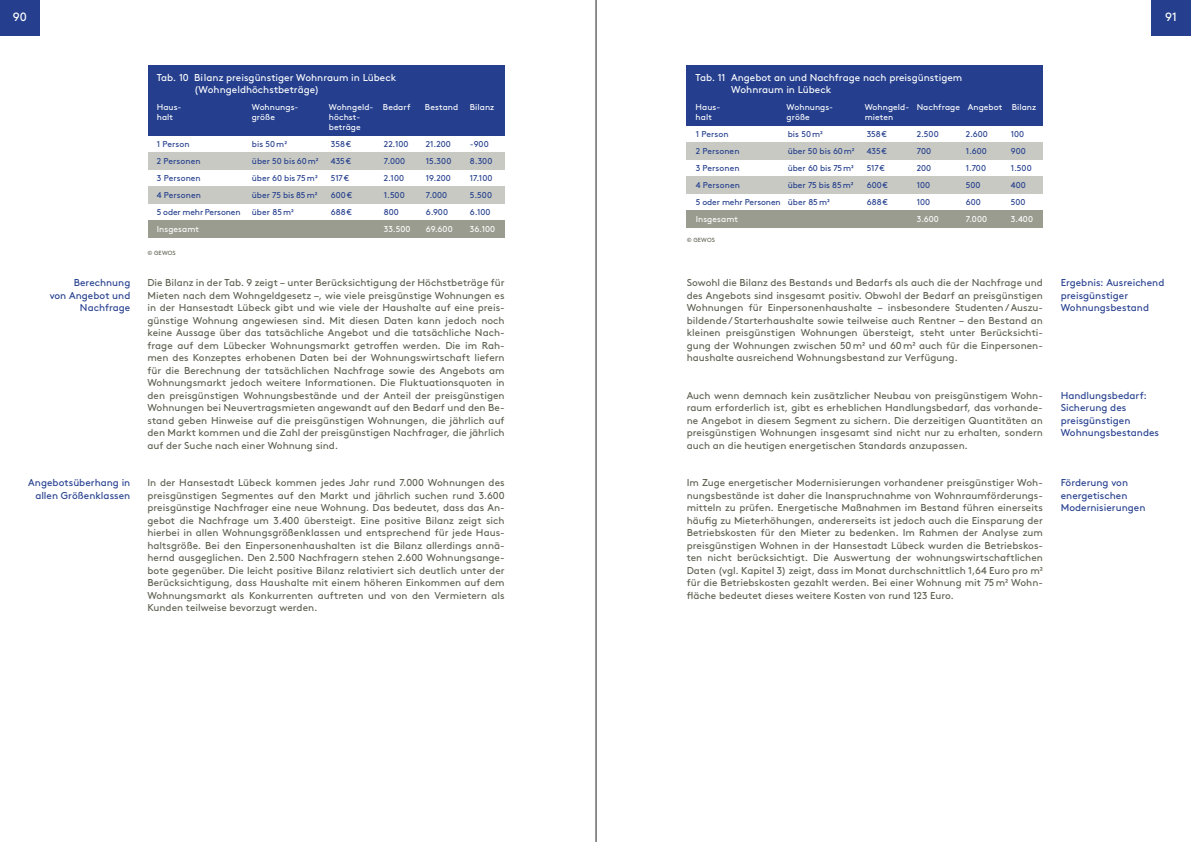
<style>
.page{position:relative;width:1191px;height:842px;background:#fff}
.page>*{position:absolute;margin:0;border:0;box-sizing:border-box;transform-origin:0 0}
.t1{font:12px "Brown Std";color:#fff}
.t2{font:10px/12.5px "Brown Std";color:#5d6050;text-align:justify}
.t3{font:10px/12.5px "Brown Std";color:#253f8e}
.t4{font:10px/12px "Brown Std";color:#fff}
.t5{font:8.5px "Brown Std";letter-spacing:.01em;color:#253f8e}
.t6{font:8.5px/10px "Brown Std";letter-spacing:.01em;color:#fff}
.t7{font:8.5px "Brown Std";letter-spacing:-.01em;color:#253f8e}
.t8{font:6px "Brown Std";letter-spacing:.015em;color:#5d6050}
</style>
<div class="page">
<div style="left:0;top:0;width:40px;height:36px;background:#253f8e"></div>
<div style="left:1151px;top:0;width:40px;height:36px;background:#253f8e"></div>
<hr style="left:596px;top:0;width:1px;height:842px;background:#231f20">
<div style="left:686px;top:143px;width:357px;height:17px;background:#c7c9c2"></div>
<div style="left:686px;top:177px;width:357px;height:17px;background:#c7c9c2"></div>
<div style="left:686px;top:211px;width:357px;height:17px;background:#999c8f"></div>
<div style="left:686px;top:66px;width:357px;height:60px;background:#253f8e"></div>
<div style="left:148px;top:221px;width:356px;height:17px;background:#999c8f"></div>
<div style="left:148px;top:153px;width:356px;height:17px;background:#c7c9c2"></div>
<div style="left:148px;top:187px;width:356px;height:17px;background:#c7c9c2"></div>
<div style="left:148px;top:66px;width:356px;height:70px;background:#253f8e"></div>
<p class="t1" style="left:13px;top:10px;width:15px">90</p>
<p class="t1" style="left:1165px;top:10px;width:13px">91</p>
<p class="t3" style="left:50px;top:276px;width:82px;text-align:right">Berechnung<br>von Angebot und<br>Nachfrage</p>
<p class="t3" style="left:28px;top:476px;width:104px;text-align:right">Angebotsüberhang in allen Größenklassen</p>
<p class="t4" style="left:194px;top:72px;width:203px;text-indent:-37px">Tab. 10 Bilanz preisgünstiger Wohnraum in Lübeck (Wohngeldhöchstbeträge)</p>
<p class="t6" style="left:157px;top:102px;width:26px">Haus-</p>
<p class="t6" style="left:252px;top:102px;width:48px">Wohnungs-</p>
<p class="t6" style="left:329px;top:102px;width:83px">Wohngeld- Bedarf</p>
<p class="t6" style="left:425px;top:102px;width:35px">Bestand</p>
<p class="t6" style="left:470px;top:102px;width:26px">Bilanz</p>
<p class="t6" style="left:157px;top:112px;width:18px">halt</p>
<p class="t6" style="left:252px;top:112px;width:25px">größe</p>
<p class="t6" style="left:329px;top:112px;width:33px">höchst&shy;beträge</p>
<p class="t5" style="left:157px;top:139px;width:34px">1 Person</p>
<p class="t5" style="left:252px;top:139px;width:37px">bis 50m²</p>
<p class="t5" style="left:331px;top:139px;width:22px">358€</p>
<p class="t5" style="left:384px;top:139px;width:26px">22.100</p>
<p class="t5" style="left:426px;top:139px;width:27px">21.200</p>
<p class="t5" style="left:470px;top:139px;width:20px">-900</p>
<p class="t5" style="left:157px;top:156px;width:45px">2 Personen</p>
<p class="t5" style="left:252px;top:156px;width:68px">über 50 bis 60m²</p>
<p class="t5" style="left:331px;top:156px;width:22px">435€</p>
<p class="t5" style="left:384px;top:156px;width:23px">7.000</p>
<p class="t5" style="left:426px;top:156px;width:27px">15.300</p>
<p class="t5" style="left:470px;top:156px;width:24px">8.300</p>
<p class="t5" style="left:157px;top:173px;width:45px">3 Personen</p>
<p class="t5" style="left:252px;top:173px;width:67px">über 60 bis 75m²</p>
<p class="t5" style="left:331px;top:173px;width:20px">517€</p>
<p class="t5" style="left:384px;top:173px;width:22px">2.100</p>
<p class="t5" style="left:426px;top:173px;width:26px">19.200</p>
<p class="t5" style="left:470px;top:173px;width:24px">17.100</p>
<p class="t5" style="left:157px;top:190px;width:46px">4 Personen</p>
<p class="t5" style="left:252px;top:190px;width:67px">über 75 bis 85m²</p>
<p class="t5" style="left:331px;top:190px;width:23px">600€</p>
<p class="t5" style="left:384px;top:190px;width:22px">1.500</p>
<p class="t5" style="left:426px;top:190px;width:23px">7.000</p>
<p class="t5" style="left:470px;top:190px;width:24px">5.500</p>
<p class="t7" style="left:157px;top:207px;width:85px">5 oder mehr Personen</p>
<p class="t5" style="left:252px;top:207px;width:44px">über 85m²</p>
<p class="t5" style="left:331px;top:207px;width:22px">688€</p>
<p class="t5" style="left:384px;top:207px;width:17px">800</p>
<p class="t5" style="left:426px;top:207px;width:24px">6.900</p>
<p class="t5" style="left:470px;top:207px;width:22px">6.100</p>
<p class="t6" style="left:157px;top:224px;width:44px">Insgesamt</p>
<p class="t6" style="left:384px;top:224px;width:28px">33.500</p>
<p class="t6" style="left:426px;top:224px;width:28px">69.600</p>
<p class="t6" style="left:470px;top:224px;width:27px">36.100</p>
<p class="t8" style="left:147px;top:249px;width:30px">© GEWOS</p>
<p class="t2" style="left:147px;top:276px;width:359px">Die Bilanz in der Tab. 9 zeigt – unter Berücksichtigung der Höchstbeträge für Mieten nach dem Wohngeldgesetz –, wie viele preisgünstige Wohnungen es in der Hansestadt Lübeck gibt und wie viele der Haushalte auf eine preis&shy;günstige Wohnung angewiesen sind. Mit diesen Daten kann jedoch noch keine Aussage über das tatsächliche Angebot und die tatsächliche Nach&shy;frage auf dem Lübecker Wohnungsmarkt getroffen werden. Die im Rah&shy;men des Konzeptes erhobenen Daten bei der Wohnungswirtschaft liefern für die Berechnung der tatsächlichen Nachfrage sowie des Angebots am Wohnungsmarkt jedoch weitere Informationen. Die Fluktuationsquoten in den preisgünstigen Wohnungsbestände und der Anteil der preisgünstigen Wohnungen bei Neuvertragsmieten angewandt auf den Bedarf und den Be&shy;stand geben Hinweise auf die preisgünstigen Wohnungen, die jährlich auf den Markt kommen und die Zahl der preisgünstigen Nachfrager, die jährlich auf der Suche nach einer Wohnung sind.</p>
<p class="t2" style="left:147px;top:476px;width:359px">In der Hansestadt Lübeck kommen jedes Jahr rund 7.000 Wohnungen des preisgünstigen Segmentes auf den Markt und jährlich suchen rund 3.600 preisgünstige Nachfrager eine neue Wohnung. Das bedeutet, dass das An&shy;gebot die Nachfrage um 3.400 übersteigt. Eine positive Bilanz zeigt sich hierbei in allen Wohnungsgrößenklassen und entsprechend für jede Haus&shy;haltsgröße. Bei den Einpersonenhaushalten ist die Bilanz allerdings annä&shy;hernd ausgeglichen. Den 2.500 Nachfragern stehen 2.600 Wohnungsange&shy;bote gegenüber. Die leicht positive Bilanz relativiert sich deutlich unter der Berücksichtigung, dass Haushalte mit einem höheren Einkommen auf dem Wohnungsmarkt als Konkurrenten auftreten und von den Vermietern als Kunden teilweise bevorzugt werden.</p>
<p class="t4" style="left:731px;top:72px;width:232px;text-indent:-36px">Tab. 11 Angebot an und Nachfrage nach preisgünstigem<br>Wohnraum in Lübeck</p>
<p class="t6" style="left:695px;top:102px;width:26px">Haus-</p>
<p class="t6" style="left:786px;top:102px;width:48px">Wohnungs-</p>
<p class="t6" style="left:864px;top:102px;width:173px">Wohngeld- Nachfrage Angebot Bilanz</p>
<p class="t6" style="left:695px;top:112px;width:18px">halt</p>
<p class="t6" style="left:786px;top:112px;width:25px">größe</p>
<p class="t6" style="left:864px;top:112px;width:30px">mieten</p>
<p class="t5" style="left:695px;top:129px;width:34px">1 Person</p>
<p class="t5" style="left:787px;top:129px;width:37px">bis 50m²</p>
<p class="t5" style="left:866px;top:129px;width:22px">358€</p>
<p class="t5" style="left:916px;top:129px;width:23px">2.500</p>
<p class="t5" style="left:965px;top:129px;width:24px">2.600</p>
<p class="t5" style="left:1010px;top:129px;width:15px">100</p>
<p class="t5" style="left:695px;top:146px;width:45px">2 Personen</p>
<p class="t5" style="left:787px;top:146px;width:68px">über 50 bis 60m²</p>
<p class="t5" style="left:866px;top:146px;width:22px">435€</p>
<p class="t5" style="left:916px;top:146px;width:16px">700</p>
<p class="t5" style="left:965px;top:146px;width:23px">1.600</p>
<p class="t5" style="left:1010px;top:146px;width:17px">900</p>
<p class="t5" style="left:695px;top:163px;width:45px">3 Personen</p>
<p class="t5" style="left:787px;top:163px;width:67px">über 60 bis 75m²</p>
<p class="t5" style="left:866px;top:163px;width:20px">517€</p>
<p class="t5" style="left:916px;top:163px;width:16px">200</p>
<p class="t5" style="left:965px;top:163px;width:22px">1.700</p>
<p class="t5" style="left:1010px;top:163px;width:22px">1.500</p>
<p class="t5" style="left:695px;top:180px;width:46px">4 Personen</p>
<p class="t5" style="left:787px;top:180px;width:67px">über 75 bis 85m²</p>
<p class="t5" style="left:866px;top:180px;width:23px">600€</p>
<p class="t5" style="left:916px;top:180px;width:15px">100</p>
<p class="t5" style="left:965px;top:180px;width:16px">500</p>
<p class="t5" style="left:1010px;top:180px;width:17px">400</p>
<p class="t7" style="left:695px;top:197px;width:136px">5 oder mehr Personen über 85m²</p>
<p class="t5" style="left:866px;top:197px;width:22px">688€</p>
<p class="t5" style="left:916px;top:197px;width:15px">100</p>
<p class="t5" style="left:965px;top:197px;width:17px">600</p>
<p class="t5" style="left:1010px;top:197px;width:16px">500</p>
<p class="t6" style="left:695px;top:214px;width:44px">Insgesamt</p>
<p class="t6" style="left:916px;top:214px;width:24px">3.600</p>
<p class="t6" style="left:965px;top:214px;width:23px">7.000</p>
<p class="t6" style="left:1010px;top:214px;width:24px">3.400</p>
<p class="t8" style="left:686px;top:237px;width:30px">© GEWOS</p>
<p class="t2" style="left:686px;top:276px;width:358px">Sowohl die Bilanz des Bestands und Bedarfs als auch die der Nachfrage und des Angebots sind insgesamt positiv. Obwohl der Bedarf an preisgünstigen Wohnungen für Einpersonenhaushalte – insbesondere Studenten/Auszu&shy;bildende/Starterhaushalte sowie teilweise auch Rentner – den Bestand an kleinen preisgünstigen Wohnungen übersteigt, steht unter Berücksichti&shy;gung der Wohnungen zwischen 50m² und 60m² auch für die Einpersonen&shy;haushalte ausreichend Wohnungsbestand zur Verfügung.</p>
<p class="t2" style="left:686px;top:389px;width:358px">Auch wenn demnach kein zusätzlicher Neubau von preisgünstigem Wohn&shy;raum erforderlich ist, gibt es erheblichen Handlungsbedarf, das vorhande&shy;ne Angebot in diesem Segment zu sichern. Die derzeitigen Quantitäten an preisgünstigen Wohnungen insgesamt sind nicht nur zu erhalten, sondern auch an die heutigen energetischen Standards anzupassen.</p>
<p class="t2" style="left:686px;top:476px;width:358px">Im Zuge energetischer Modernisierungen vorhandener preisgünstiger Woh&shy;nungsbestände ist daher die Inanspruchnahme von Wohnraumförderungs&shy;mitteln zu prüfen. Energetische Maßnahmen im Bestand führen einerseits häufig zu Mieterhöhungen, andererseits ist jedoch auch die Einsparung der Betriebskosten für den Mieter zu bedenken. Im Rahmen der Analyse zum preisgünstigen Wohnen in der Hansestadt Lübeck wurden die Betriebskos&shy;ten nicht berücksichtigt. Die Auswertung der wohnungswirtschaftlichen Daten (vgl. Kapitel 3) zeigt, dass im Monat durchschnittlich 1,64 Euro pro m² für die Betriebskosten gezahlt werden. Bei einer Wohnung mit 75m² Wohn&shy;fläche bedeutet dieses weitere Kosten von rund 123 Euro.</p>
<p class="t3" style="left:1060px;top:276px;width:105px">Ergebnis: Ausreichend preisgünstiger<br>Wohnungsbestand</p>
<p class="t3" style="left:1060px;top:389px;width:100px">Handlungsbedarf:<br>Sicherung des preisgünstigen<br>Wohnungsbestandes</p>
<p class="t3" style="left:1060px;top:476px;width:86px">Förderung von energetischen<br>Modernisierungen</p>
</div>
